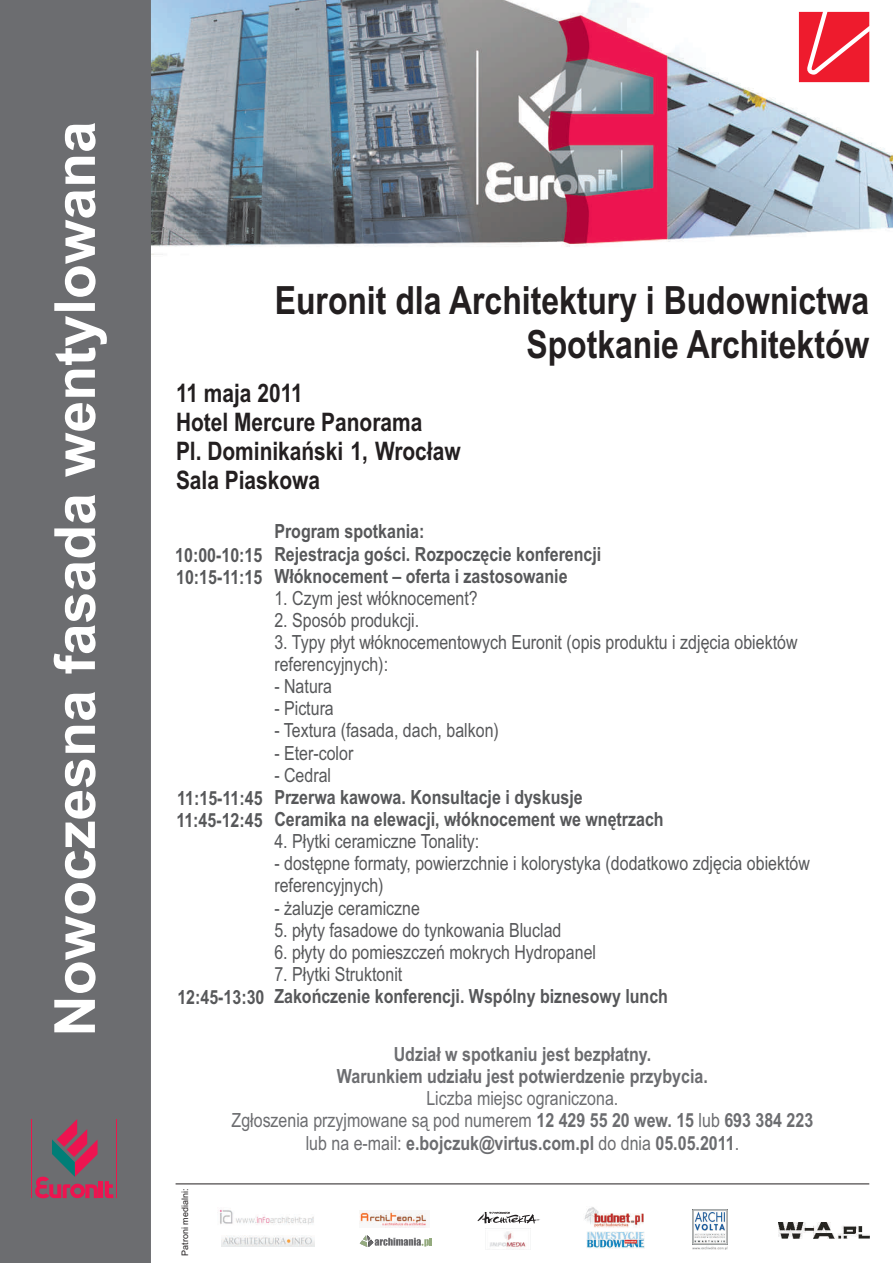
<style>
.page{position:relative;width:893px;height:1263px;background:#fff}
.page>*{position:absolute;margin:0;border:0;box-sizing:border-box;transform-origin:0 0}
.t1{font:700 56.7px "Arial";color:#fff}
.t2{font:700 38.85px/44.4px "Arial Narrow";color:#231f20;text-align:right}
.t3{font:700 25.5px/29.1px "Arial Narrow";color:#231f20}
.t4{font:19.5px/22px "Arial Narrow";color:#57585a}
.t5{font:700 19.5px/22.4px "Arial Narrow";color:#57585a}
.t6{font:19.5px/22.4px "Arial Narrow";color:#6c6d70;text-align:center}
.t7{font:700 19.5px/22.4px "Arial Narrow";color:#6c6d70;text-align:center}
.t8{font:9px "Arial";color:#231f20}
.s1{font-weight:700}
</style>
<div class="page">
<hr style="left:176px;top:1183px;width:693px;height:1px;background:#231f20">
<img style="left:219px;top:1209px;width:58px;height:16px">
<svg style="left:277px;top:1207px;width:593px;height:43px"></svg>
<img style="left:221px;top:1235px;width:93px;height:11px">
<img style="left:360px;top:1210px;width:70px;height:18px">
<img style="left:151px;top:0;width:742px;height:255px">
<svg style="left:799px;top:12px;width:70px;height:70px;background:#ef3646"></svg>
<div style="left:0;top:0;width:151px;height:1263px;background:#6c6d70"></div>
<svg style="left:35px;top:1119px;width:78px;height:79px;background:#875667"></svg>
<hr style="left:32px;top:1119px;width:1px;height:79px;background:#ed164b">
<hr style="left:117px;top:1119px;width:1px;height:79px;background:#ed164b">
<h1 class="t1" style="left:54px;top:1036px;width:917px;rotate:-90deg">Nowoczesna fasada wentylowana</h1>
<h2 class="t2" style="left:275px;top:281px;width:596px">Euronit dla Architektury i Budownictwa<br>Spotkanie Architektów</h2>
<h3 class="t3" style="left:176px;top:381px;width:286px">11 maja 2011<br>Hotel Mercure Panorama<br>Pl. Dominikañski 1, Wroc³aw<br>Sala Piaskowa</h3>
<p class="t5" style="left:175px;top:546px;width:89px">10:00-10:15<br>10:15-11:15</p>
<p class="t5" style="left:176px;top:789px;width:88px">11:15-11:45<br>11:45-12:45</p>
<p class="t5" style="left:177px;top:987px;width:89px">12:45-13:30</p>
<p class="t5" style="left:274px;top:522px;width:329px">Program spotkania:<br>Rejestracja goœci. Rozpoczêcie konferencji<br>W³óknocement – oferta i zastosowanie</p>
<p class="t4" style="left:274px;top:589px;width:205px">1. Czym jest w³óknocement?</p>
<p class="t4" style="left:274px;top:611px;width:146px">2. Sposób produkcji.</p>
<p class="t4" style="left:274px;top:633px;width:525px">3. Typy p³yt w³óknocementowych Euronit (opis produktu i zdjêcia obiektów referencyjnych):</p>
<p class="t4" style="left:274px;top:677px;width:59px">- Natura</p>
<p class="t4" style="left:274px;top:699px;width:61px">- Pictura</p>
<p class="t4" style="left:274px;top:721px;width:226px">- Textura (fasada, dach, balkon)</p>
<p class="t4" style="left:274px;top:743px;width:81px">- Eter-color</p>
<p class="t4" style="left:274px;top:765px;width:58px">- Cedral</p>
<p class="t5" style="left:274px;top:788px;width:391px">Przerwa kawowa. Konsultacje i dyskusje<br>Ceramika na elewacji, w³óknocement we wnêtrzach</p>
<p class="t4" style="left:274px;top:832px;width:207px">4. P³ytki ceramiczne Tonality:</p>
<p class="t4" style="left:274px;top:854px;width:537px">- dostêpne formaty, powierzchnie i kolorystyka (dodatkowo zdjêcia obiektów referencyjnych)</p>
<p class="t4" style="left:274px;top:898px;width:147px">- ¿aluzje ceramiczne</p>
<p class="t4" style="left:274px;top:920px;width:289px">5. p³yty fasadowe do tynkowania Bluclad</p>
<p class="t4" style="left:274px;top:942px;width:323px">6. p³yty do pomieszczeñ mokrych Hydropanel</p>
<p class="t4" style="left:274px;top:965px;width:129px">7. P³ytki Struktonit</p>
<p class="t5" style="left:274px;top:987px;width:395px">Zakoñczenie konferencji. Wspólny biznesowy lunch</p>
<p class="t8" style="left:182px;top:1256px;width:69px;rotate:-90deg">Patroni medialni:</p>
<p class="t7" style="left:337px;top:1044px;width:372px">Udzia³ w spotkaniu jest bezp³atny.<br>Warunkiem udzia³u jest potwierdzenie przybycia.</p>
<p class="t6" style="left:232px;top:1089px;width:583px">Liczba miejsc ograniczona.<br>Zg³oszenia przyjmowane s¹ pod numerem <span class="s1">12 429 55 20 wew. 15</span> lub <span class="s1">693 384 223 </span>lub na e-mail: <span class="s1">e.bojczuk@virtus.com.pl</span> do dnia <span class="s1">05.05.2011</span>.</p>
</div>
